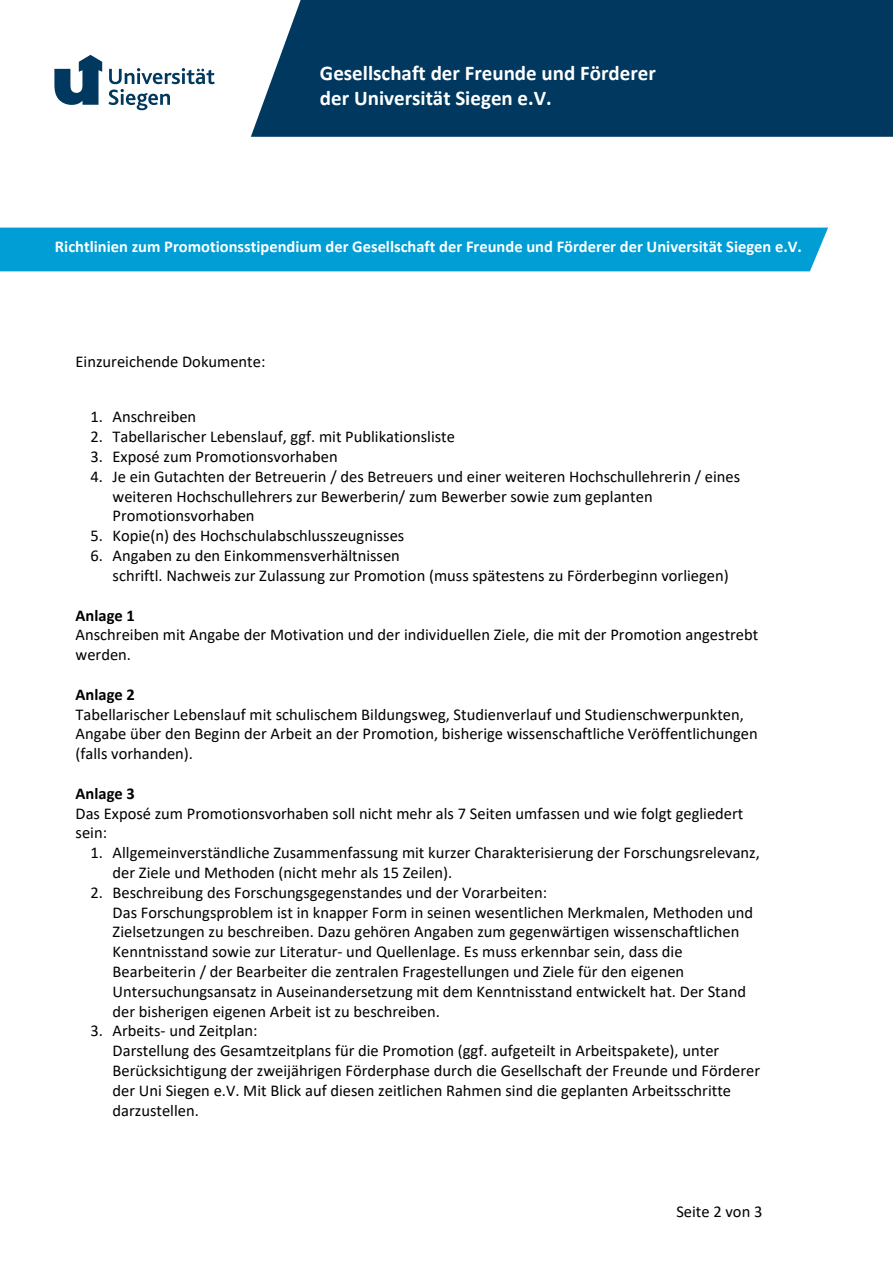
<style>
.page{position:relative;width:893px;height:1263px;background:#fff}
.page>*{position:absolute;margin:0;border:0;box-sizing:border-box;transform-origin:0 0}
.t1{font:700 21px/25.2px "Calibri";color:#fff}
.t2{font:16.5px/19.8px "Calibri";color:#000}
.t3{font:700 16.5px "Calibri";color:#fff}
.t4{font:700 16.5px "Calibri";color:#000}
</style>
<div class="page">
<div style="left:0;top:228px;width:828px;height:43px;background:#009ed4"></div>
<svg style="left:108px;top:68px;width:107px;height:42px"></svg>
<svg style="left:54px;top:55px;width:48px;height:50px"></svg>
<div style="left:251px;top:0;width:642px;height:137px;background:#00385f"></div>
<p class="t1" style="left:320px;top:60px;width:337px">Gesellschaft der Freunde und Förderer der Universität Siegen e.V.</p>
<p class="t3" style="left:55px;top:235px;width:748px">Richtlinien zum Promotionsstipendium der Gesellschaft der Freunde und Förderer der Universität Siegen e.V.</p>
<p class="t2" style="left:76px;top:351px;width:191px">Einzureichende Dokumente:</p>
<p class="t2" style="left:91px;top:407px;width:107px">1. Anschreiben</p>
<p class="t2" style="left:91px;top:426px;width:366px">2. Tabellarischer Lebenslauf, ggf. mit Publikationsliste</p>
<p class="t2" style="left:91px;top:446px;width:249px">3. Exposé zum Promotionsvorhaben</p>
<p class="t2" style="left:113px;top:466px;width:629px;text-indent:-22px">4. Je ein Gutachten der Betreuerin / des Betreuers und einer weiteren Hochschullehrerin / eines weiteren Hochschullehrers zur Bewerberin/ zum Bewerber sowie zum geplanten<br>Promotionsvorhaben</p>
<p class="t2" style="left:91px;top:525px;width:315px">5. Kopie(n) des Hochschulabschlusszeugnisses</p>
<p class="t2" style="left:113px;top:545px;width:618px;text-indent:-22px">6. Angaben zu den Einkommensverhältnissen<br>schriftl. Nachweis zur Zulassung zur Promotion (muss spätestens zu Förderbeginn vorliegen)</p>
<p class="t4" style="left:76px;top:603px;width:61px">Anlage 1</p>
<p class="t2" style="left:76px;top:624px;width:684px">Anschreiben mit Angabe der Motivation und der individuellen Ziele, die mit der Promotion angestrebt werden.</p>
<p class="t4" style="left:76px;top:682px;width:61px">Anlage 2</p>
<p class="t2" style="left:76px;top:704px;width:683px">Tabellarischer Lebenslauf mit schulischem Bildungsweg, Studienverlauf und Studienschwerpunkten,<br>Angabe über den Beginn der Arbeit an der Promotion, bisherige wissenschaftliche Veröffentlichungen (falls vorhanden).</p>
<p class="t4" style="left:76px;top:781px;width:61px">Anlage 3</p>
<p class="t2" style="left:76px;top:803px;width:669px">Das Exposé zum Promotionsvorhaben soll nicht mehr als 7 Seiten umfassen und wie folgt gegliedert sein:</p>
<p class="t2" style="left:113px;top:842px;width:649px;text-indent:-22px">1. Allgemeinverständliche Zusammenfassung mit kurzer Charakterisierung der Forschungsrelevanz, der Ziele und Methoden (nicht mehr als 15 Zeilen).</p>
<p class="t2" style="left:113px;top:882px;width:642px;text-indent:-22px">2. Beschreibung des Forschungsgegenstandes und der Vorarbeiten:<br>Das Forschungsproblem ist in knapper Form in seinen wesentlichen Merkmalen, Methoden und Zielsetzungen zu beschreiben. Dazu gehören Angaben zum gegenwärtigen wissenschaftlichen Kenntnisstand sowie zur Literatur- und Quellenlage. Es muss erkennbar sein, dass die Bearbeiterin / der Bearbeiter die zentralen Fragestellungen und Ziele für den eigenen Untersuchungsansatz in Auseinandersetzung mit dem Kenntnisstand entwickelt hat. Der Stand der bisherigen eigenen Arbeit ist zu beschreiben.</p>
<p class="t2" style="left:113px;top:1020px;width:649px;text-indent:-22px">3. Arbeits- und Zeitplan:<br>Darstellung des Gesamtzeitplans für die Promotion (ggf. aufgeteilt in Arbeitspakete), unter Berücksichtigung der zweijährigen Förderphase durch die Gesellschaft der Freunde und Förderer der Uni Siegen e.V. Mit Blick auf diesen zeitlichen Rahmen sind die geplanten Arbeitsschritte darzustellen.</p>
<p class="t2" style="left:676px;top:1201px;width:88px">Seite 2 von 3</p>
</div>
